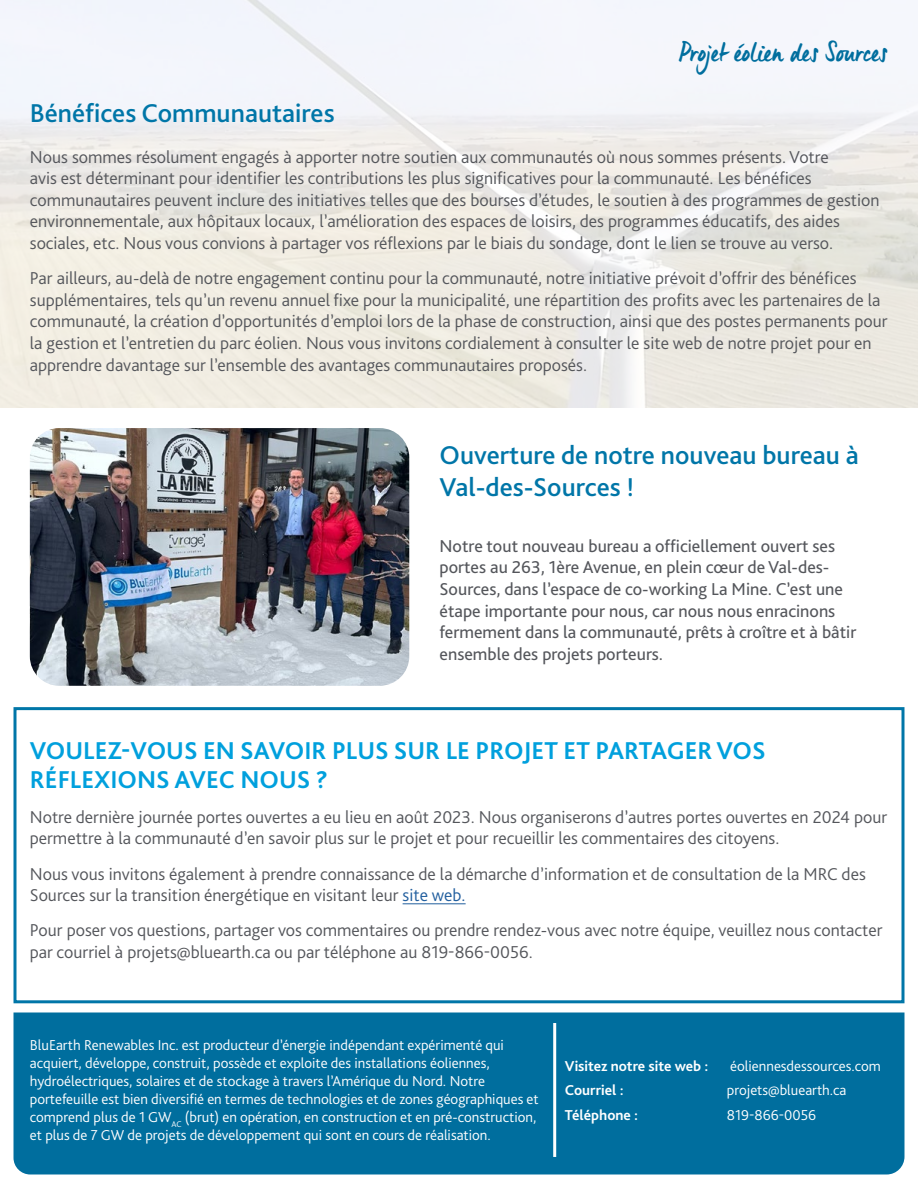
<style>
.page{position:relative;width:918px;height:1188px;background:#fff}
.page>*{position:absolute;margin:0;border:0;box-sizing:border-box;transform-origin:0 0}
.t1{font:500 27px/32.4px "Bliss Pro";color:#0076a8}
.t2{font:27px "Manus Smooth";color:#006e9e}
.t3{font:700 25.5px/28.5px "Bliss Pro";color:#00a0dd}
.t4{font:300 18px/21.6px "Bliss Pro";color:#54565b}
.t5{font:18px/21.6px "Bliss Pro";color:#54565b}
.t6{font:300 15px/18px "Bliss Pro";color:#fff}
.t7{font:700 15px "Bliss Pro";color:#fff}
.s1{color:#215e9e}
</style>
<div class="page">
<div style="left:14px;top:1012px;width:890px;height:162px;background:#006e9e"></div>
<hr style="left:553px;top:1023px;width:3px;height:134px;background:#fff">
<div style="left:14px;top:707px;width:890px;height:296px;border:3px solid #0076a8"></div>
<hr style="left:403px;top:903px;width:63px;height:1px;background:#215e9e">
<img style="left:30px;top:428px;width:379px;height:258px">
<h1 class="t2" style="left:679px;top:36px;width:210px">Projet éolien des Sources</h1>
<h1 class="t1" style="left:30px;top:97px;width:306px">Bénéfices Communautaires</h1>
<p class="t4" style="left:30px;top:146px;width:851px">Nous sommes résolument engagés à apporter notre soutien aux communautés où nous sommes présents. Votre<br>avis est déterminant pour identifier les contributions les plus significatives pour la communauté. Les bénéfices communautaires peuvent inclure des initiatives telles que des bourses d’études, le soutien à des programmes de gestion environnementale, aux hôpitaux locaux, l’amélioration des espaces de loisirs, des programmes éducatifs, des aides sociales, etc. Nous vous convions à partager vos réflexions par le biais du sondage, dont le lien se trouve au verso.</p>
<p class="t4" style="left:30px;top:267px;width:859px">Par ailleurs, au-delà de notre engagement continu pour la communauté, notre initiative prévoit d’offrir des bénéfices supplémentaires, tels qu’un revenu annuel fixe pour la municipalité, une répartition des profits avec les partenaires de la communauté, la création d’opportunités d’emploi lors de la phase de construction, ainsi que des postes permanents pour la gestion et l’entretien du parc éolien. Nous vous invitons cordialement à consulter le site web de notre projet pour en apprendre davantage sur l’ensemble des avantages communautaires proposés.</p>
<h1 class="t1" style="left:440px;top:439px;width:421px">Ouverture de notre nouveau bureau à<br>Val-des-Sources !</h1>
<p class="t5" style="left:440px;top:535px;width:418px">Notre tout nouveau bureau a officiellement ouvert ses portes au 263, 1ère Avenue, en plein cœur de Val-des-Sources, dans l’espace de co-working La Mine. C’est une étape importante pour nous, car nous nous enracinons fermement dans la communauté, prêts à croître et à bâtir ensemble des projets porteurs.</p>
<h2 class="t3" style="left:30px;top:736px;width:737px">VOULEZ-VOUS EN SAVOIR PLUS SUR LE PROJET ET PARTAGER VOS<br>RÉFLEXIONS AVEC NOUS ?</h2>
<p class="t4" style="left:30px;top:806px;width:859px">Notre dernière journée portes ouvertes a eu lieu en août 2023. Nous organiserons d’autres portes ouvertes en 2024 pour permettre à la communauté d’en savoir plus sur le projet et pour recueillir les commentaires des citoyens.</p>
<p class="t4" style="left:30px;top:863px;width:838px">Nous vous invitons également à prendre connaissance de la démarche d’information et de consultation de la MRC des<br>Sources sur la transition énergétique en visitant leur <span class="s1">site web.</span></p>
<p class="t4" style="left:30px;top:919px;width:854px">Pour poser vos questions, partager vos commentaires ou prendre rendez-vous avec notre équipe, veuillez nous contacter par courriel à projets@bluearth.ca ou par téléphone au 819-866-0056.</p>
<p class="t6" style="left:30px;top:1036px;width:510px">BluEarth Renewables Inc. est producteur d’énergie indépendant expérimenté qui acquiert, développe, construit, possède et exploite des installations éoliennes, hydroélectriques, solaires et de stockage à travers l’Amérique du Nord. Notre portefeuille est bien diversifié en termes de technologies et de zones géographiques et comprend plus de 1 GW<sub>AC</sub> (brut) en opération, en construction et en pré-construction, et plus de 7 GW de projets de développement qui sont en cours de réalisation.</p>
<p class="t7" style="left:565px;top:1056px;width:145px">Visitez notre site web :</p>
<p class="t6" style="left:730px;top:1057px;width:152px">éoliennesdessources.com</p>
<p class="t7" style="left:565px;top:1081px;width:60px">Courriel :</p>
<p class="t6" style="left:727px;top:1081px;width:121px">projets@bluearth.ca</p>
<p class="t7" style="left:565px;top:1106px;width:75px">Téléphone :</p>
<p class="t6" style="left:727px;top:1106px;width:91px">819-866-0056</p>
</div>
